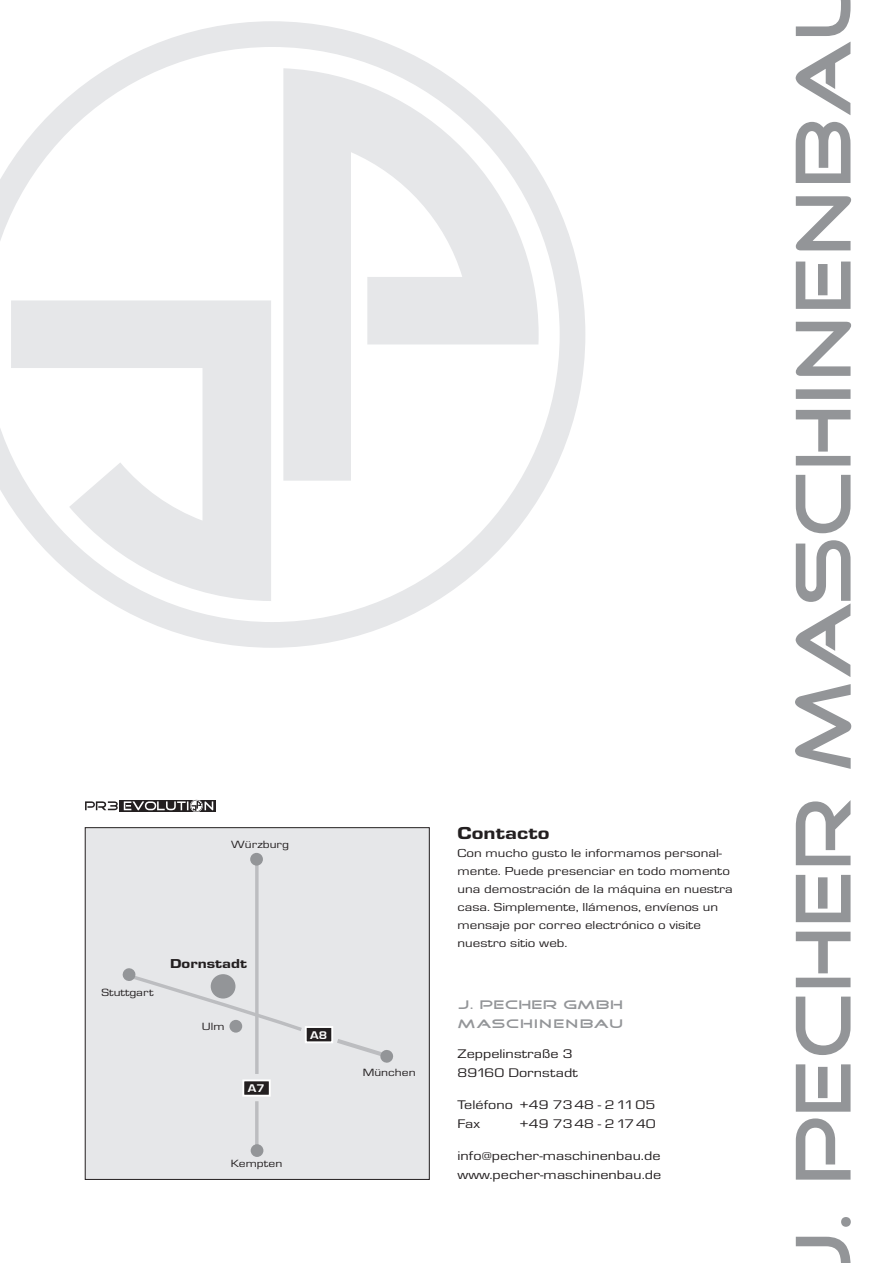
<style>
.page{position:relative;width:893px;height:1263px;background:#fff}
.page>*{position:absolute;margin:0;border:0;box-sizing:border-box;transform-origin:0 0}
.t1{font:18px "Eurostile T Heav";letter-spacing:.005em;color:#231f20;scale:1.25 1}
.t2{font:13.35px "Eurostile T Heav";color:#231f20;scale:1.25 1}
.t3{font:12.9px "Eurostile T";color:#231f20;scale:1.25 1}
.t4{font:12.45px "Good Times";letter-spacing:.04em;color:#939598;scale:1.25 1}
.t5{font:12.45px "Good Times";letter-spacing:.06em;color:#939598;scale:1.25 1}
.t6{font:12px "Eurostile T";color:#231f20;scale:1.25 1}
.t7{font:700 11.55px "Eurostile T";color:#fff;scale:1.18 1}
.t8{font:10.8px "Eurostile T";color:#231f20;scale:1.25 1}
</style>
<div class="page">
<div style="left:85px;top:828px;width:344px;height:351px;background:#e6e7e9"></div>
<div style="left:85px;top:827px;width:344px;height:352px;border:1px solid #231f20"></div>
<svg style="left:255px;top:1101px;width:4px;height:43px"></svg>
<svg style="left:122px;top:968px;width:180px;height:65px"></svg>
<div style="left:251px;top:1144px;width:12px;height:13px;background:#939598;border-radius:50%"></div>
<div style="left:211px;top:974px;width:24px;height:24px;background:#939598;border-radius:50%"></div>
<div style="left:243px;top:1080px;width:27px;height:16px;background:#231f20"></div>
<div style="left:242px;top:1079px;width:29px;height:18px;border:2px solid #fff"></div>
<svg style="left:255px;top:866px;width:4px;height:208px"></svg>
<div style="left:306px;top:1027px;width:26px;height:15px;background:#231f20"></div>
<div style="left:305px;top:1026px;width:28px;height:17px;border:2px solid #fff"></div>
<svg style="left:337px;top:1039px;width:57px;height:24px"></svg>
<div style="left:250px;top:853px;width:13px;height:13px;background:#939598;border-radius:50%"></div>
<div style="left:229px;top:1020px;width:13px;height:12px;background:#939598;border-radius:50%"></div>
<svg style="left:119px;top:800px;width:97px;height:12px"></svg>
<svg style="left:124px;top:800px;width:89px;height:12px"></svg>
<svg style="left:85px;top:801px;width:33px;height:9px"></svg>
<svg style="left:795px;top:0;width:56px;height:1263px"></svg>
<svg style="left:0;top:21px;width:585px;height:627px"></svg>
<p class="t8" style="left:231px;top:838px;width:48px">Würzburg</p>
<p class="t8" style="left:102px;top:987px;width:43px">Stuttgart</p>
<p class="t2" style="left:170px;top:956px;width:63px">Dornstadt</p>
<p class="t8" style="left:202px;top:1021px;width:20px">Ulm</p>
<p class="t7" style="left:248px;top:1082px;width:16px">A7</p>
<p class="t8" style="left:231px;top:1158px;width:43px">Kempten</p>
<p class="t7" style="left:310px;top:1028px;width:16px">A8</p>
<p class="t8" style="left:363px;top:1067px;width:44px">München</p>
<p class="t1" style="left:458px;top:824px;width:75px">Contacto</p>
<p class="t6" style="left:458px;top:847px;width:213px">Con mucho gusto le informamos personal-</p>
<p class="t6" style="left:458px;top:865px;width:220px">mente. Puede presenciar en todo momento</p>
<p class="t6" style="left:458px;top:882px;width:222px">una demostración de la máquina en nuestra</p>
<p class="t6" style="left:458px;top:900px;width:210px">casa. Simplemente, llámenos, envíenos un</p>
<p class="t6" style="left:458px;top:918px;width:196px">mensaje por correo electrónico o visite</p>
<p class="t6" style="left:458px;top:936px;width:90px">nuestro sitio web.</p>
<p class="t4" style="left:458px;top:999px;width:134px">J. PECHER GMBH</p>
<p class="t5" style="left:458px;top:1018px;width:134px">MASCHINENBAU</p>
<p class="t3" style="left:458px;top:1047px;width:94px">Zeppelinstraße 3</p>
<p class="t3" style="left:458px;top:1066px;width:98px">89160 Dornstadt</p>
<p class="t3" style="left:458px;top:1098px;width:160px">Teléfono +49 7348 - 21105</p>
<p class="t3" style="left:458px;top:1117px;width:20px">Fax</p>
<p class="t3" style="left:519px;top:1117px;width:111px">+49 7348 - 21740</p>
<p class="t3" style="left:458px;top:1149px;width:164px">info@pecher-maschinenbau.de</p>
<p class="t3" style="left:458px;top:1168px;width:165px">www.pecher-maschinenbau.de</p>
</div>
